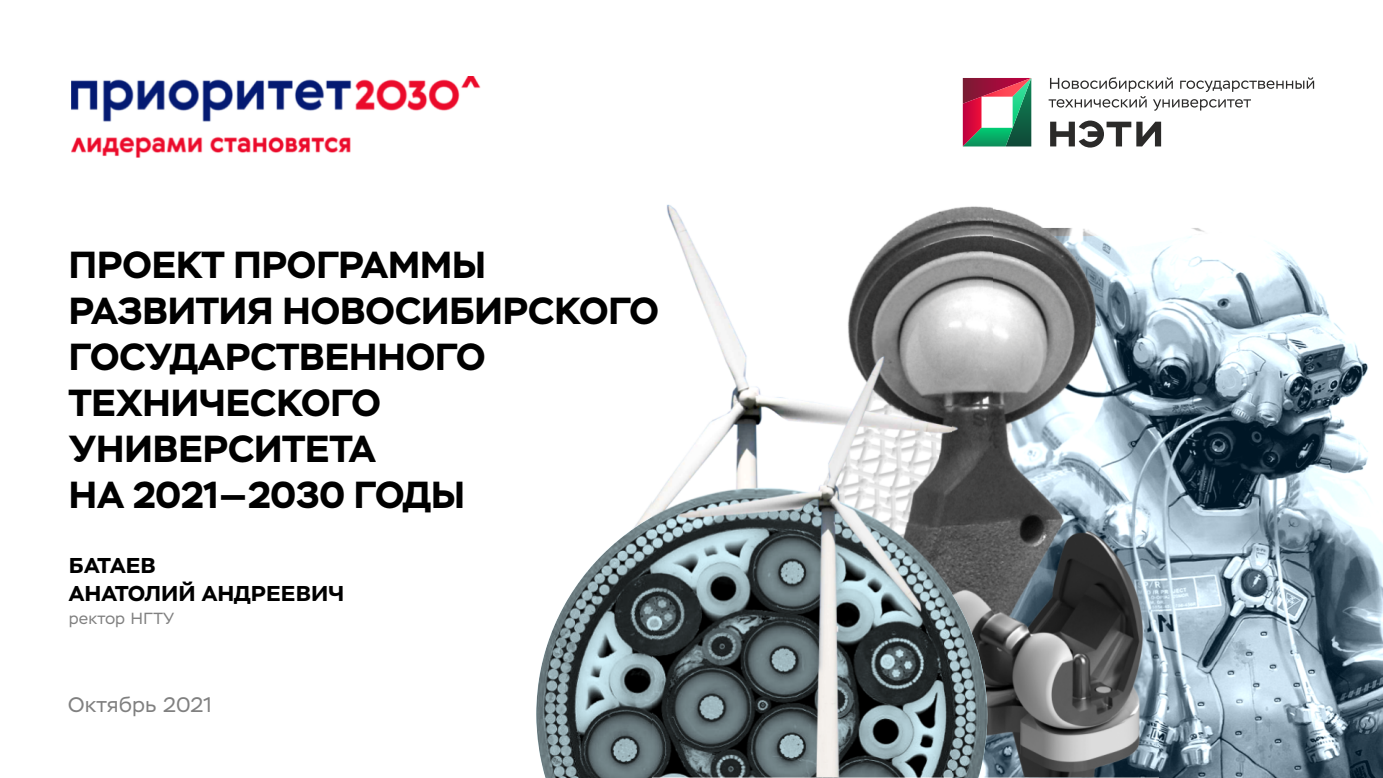
<style>
.page{position:relative;width:1383px;height:778px;background:#fff}
.page>*{position:absolute;margin:0;border:0;box-sizing:border-box;transform-origin:0 0}
.t1{font:700 37.5px/46.2px "Stem";color:#000}
.t2{font:700 21.3px/27.6px "Stem Text";color:#000}
.t3{font:21px "Stem Text";color:#808080}
.t4{font:16.2px "Stem Text";color:#808080}
</style>
<div class="page">
<img style="left:1131px;top:236px;width:251px;height:542px">
<img style="left:992px;top:207px;width:139px;height:305px">
<img style="left:667px;top:204px;width:325px;height:308px">
<img style="left:987px;top:512px;width:171px;height:266px">
<img style="left:536px;top:488px;width:451px;height:290px">
<img style="left:652px;top:326px;width:299px;height:452px">
<img style="left:71px;top:77px;width:409px;height:80px">
<svg style="left:1048px;top:77px;width:266px;height:34px"></svg>
<svg style="left:1050px;top:120px;width:111px;height:27px"></svg>
<svg style="left:962px;top:78px;width:69px;height:68px"></svg>
<p class="t1" style="left:69px;top:244px;width:591px">ПРОЕКТ ПРОГРАММЫ<br>РАЗВИТИЯ НОВОСИБИРСКОГО<br>ГОСУДАРСТВЕННОГО<br>ТЕХНИЧЕСКОГО<br>УНИВЕРСИТЕТА<br>НА 2021—2030 ГОДЫ</p>
<p class="t2" style="left:69px;top:553px;width:277px">БАТАЕВ<br>АНАТОЛИЙ АНДРЕЕВИЧ</p>
<p class="t4" style="left:69px;top:611px;width:107px">ректор НГТУ</p>
<p class="t3" style="left:68px;top:696px;width:146px">Октябрь 2021</p>
</div>
